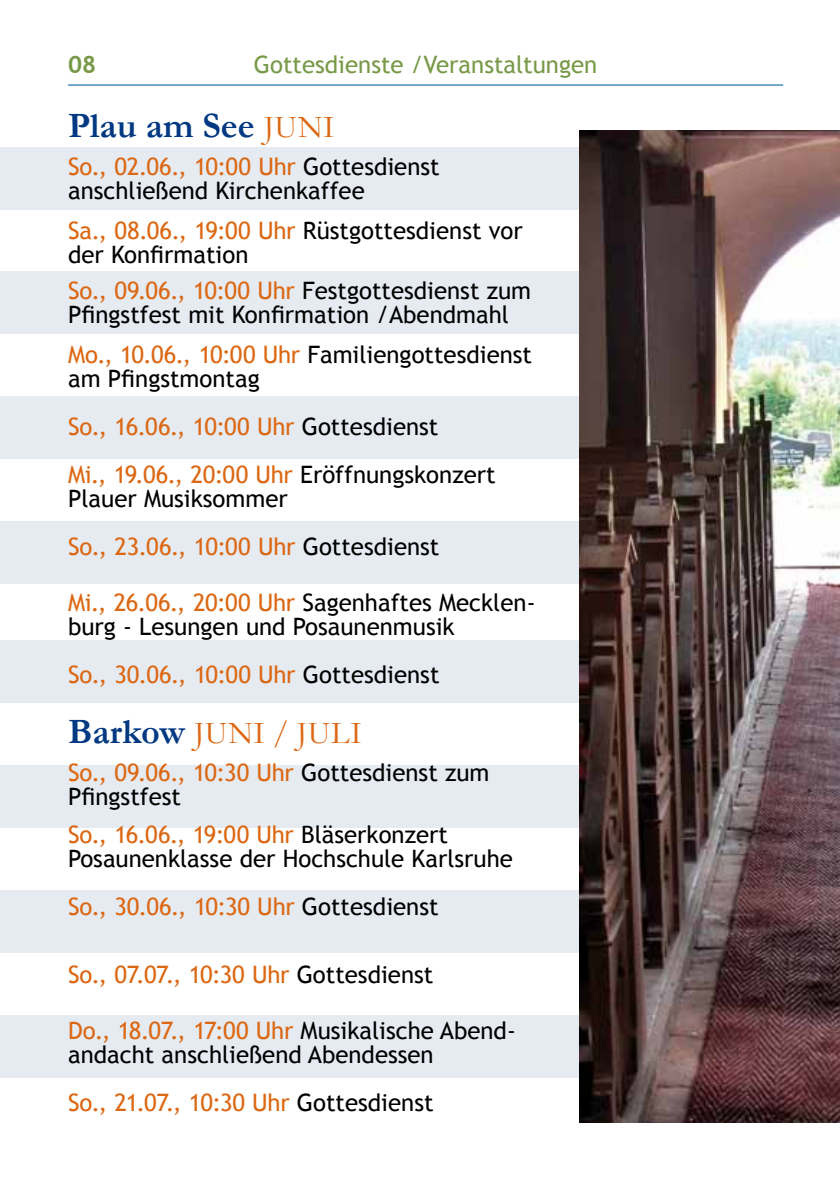
<style>
.page{position:relative;width:840px;height:1191px;background:#fff}
.page>*{position:absolute;margin:0;border:0;box-sizing:border-box;transform-origin:0 0}
.t1{font:700 36px "Garamond";color:#003882}
.t2{font:32px "Garamond";letter-spacing:.02em;color:#dc6712}
.t3{font:24px/24px "Trebuchet MS";color:#000}
.t4{font:24px/48px "Trebuchet MS";color:#dc6712}
.t5{font:24px "Trebuchet MS";color:#789947}
.t6{font:700 24px "Trebuchet MS";color:#789947}
.s1{font-weight:400;font-size:32px;color:#dc6712}
.s2{color:#dc6712}
.s3{color:#000}
.s4{font-weight:700;font-size:36px;color:#003882}
</style>
<div class="page">
<div style="left:0;top:147px;width:839px;height:62px;background:#e6ebf2"></div>
<div style="left:0;top:272px;width:839px;height:62px;background:#e6ebf2"></div>
<div style="left:0;top:396px;width:839px;height:63px;background:#e6ebf2"></div>
<div style="left:0;top:521px;width:839px;height:62px;background:#e6ebf2"></div>
<div style="left:0;top:640px;width:839px;height:63px;background:#e6ebf2"></div>
<div style="left:0;top:765px;width:839px;height:62px;background:#e6ebf2"></div>
<div style="left:0;top:890px;width:839px;height:62px;background:#e6ebf2"></div>
<div style="left:0;top:1014px;width:839px;height:63px;background:#e6ebf2"></div>
<hr style="left:68px;top:84px;width:714px;height:2px;background:#488dbb">
<img style="left:579px;top:130px;width:260px;height:993px">
<p class="t6" style="left:68px;top:50px;width:30px">08</p>
<p class="t5" style="left:254px;top:50px;width:345px">Gottesdienste /Veranstaltungen</p>
<h1 class="t1" style="left:68px;top:104px;width:268px">Plau am See <span class="s1">JUNI</span></h1>
<p class="t3" style="left:68px;top:155px;width:373px"><span class="s2">So., 02.06., 10:00 Uhr</span> Gottesdienst anschließend Kirchenkaffee</p>
<p class="t3" style="left:68px;top:219px;width:456px"><span class="s2">Sa., 08.06., 19:00 Uhr</span> Rüstgottesdienst vor der Konfirmation</p>
<p class="t3" style="left:68px;top:279px;width:464px"><span class="s2">So., 09.06., 10:00 Uhr</span> Festgottesdienst zum<br>Pfingstfest mit Konfirmation /Abendmahl</p>
<p class="t3" style="left:68px;top:343px;width:465px"><span class="s2">Mo., 10.06., 10:00 Uhr</span> Familiengottesdienst am Pfingstmontag</p>
<p class="t4" style="left:68px;top:403px;width:429px">So., 16.06., 10:00 Uhr <span class="s3">Gottesdienst<br></span>Mi., 19.06., 20:00 Uhr <span class="s3">Eröffnungskonzert</span></p>
<p class="t3" style="left:68px;top:475px;width:372px;line-height:48px">Plauer Musiksommer<br><span class="s2">So., 23.06., 10:00 Uhr</span> Gottesdienst</p>
<p class="t3" style="left:68px;top:591px;width:468px"><span class="s2">Mi., 26.06., 20:00 Uhr</span> Sagenhaftes Mecklen&shy;burg - Lesungen und Posaunenmusik</p>
<p class="t4" style="left:68px;top:651px;width:373px">So., 30.06., 10:00 Uhr <span class="s3">Gottesdienst</span></p>
<h2 class="t2" style="left:68px;top:714px;width:295px"><span class="s4">Barkow</span> JUNI / JULI</h2>
<p class="t3" style="left:68px;top:761px;width:423px"><span class="s2">So., 09.06., 10:30 Uhr</span> Gottesdienst zum<br>Pfingstfest</p>
<p class="t3" style="left:68px;top:823px;width:446px"><span class="s2">So., 16.06., 19:00 Uhr</span> Bläserkonzert<br>Posaunenklasse der Hochschule Karlsruhe</p>
<p class="t4" style="left:68px;top:883px;width:372px">So., 30.06., 10:30 Uhr <span class="s3">Gottesdienst</span></p>
<p class="t4" style="left:68px;top:951px;width:366px">So., 07.07., 10:30 Uhr <span class="s3">Gottesdienst</span></p>
<p class="t3" style="left:68px;top:1019px;width:449px"><span class="s2">Do., 18.07., 17:00 Uhr</span> Musikalische Abend&shy;andacht anschließend Abendessen</p>
<p class="t4" style="left:68px;top:1079px;width:367px">So., 21.07., 10:30 Uhr <span class="s3">Gottesdienst</span></p>
</div>
